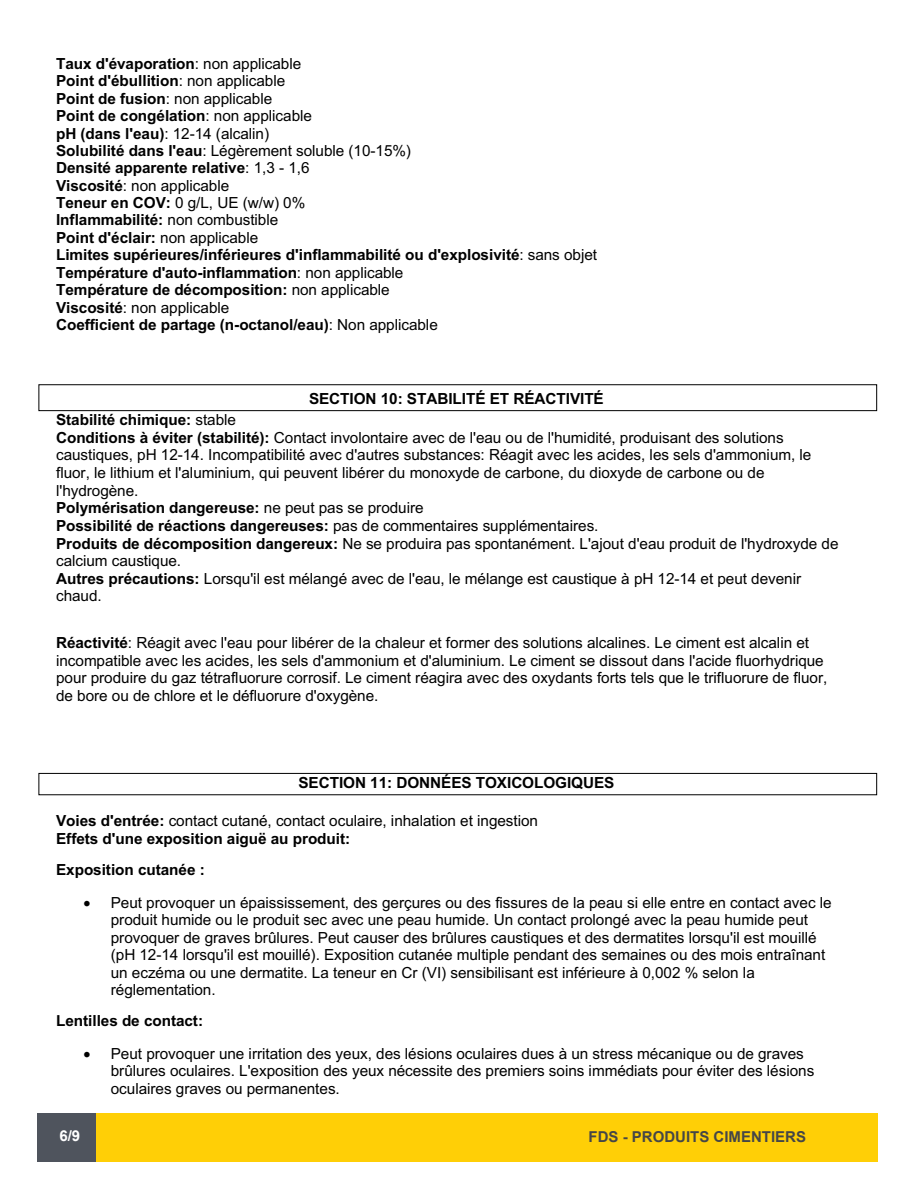
<style>
.page{position:relative;width:918px;height:1188px;background:#fff}
.page>*{position:absolute;margin:0;border:0;box-sizing:border-box;transform-origin:0 0}
.t1{font:15.3px/17.5px "Arial";letter-spacing:-.005em;color:#000}
.t2{font:700 15.3px/17.4px "Arial";letter-spacing:-.005em;color:#000}
.t3{font:700 15px "Arial";color:#454647}
.t4{font:700 15px "Arial";color:#fff}
.s1{font-weight:400}
.s2{font-weight:700}
</style>
<div class="page">
<div style="left:38px;top:1113px;width:839px;height:48px;background:#ffcf06"></div>
<div style="left:38px;top:1113px;width:58px;height:48px;background:#4f545d"></div>
<div style="left:39px;top:384px;width:838px;height:27px;border:1px solid #000"></div>
<div style="left:39px;top:773px;width:838px;height:22px;border:1px solid #000"></div>
<p class="t2" style="left:56px;top:55px;width:543px">Taux d'évaporation<span class="s1">: non applicable<br></span>Point d'ébullition<span class="s1">: non applicable<br></span>Point de fusion<span class="s1">: non applicable<br></span>Point de congélation<span class="s1">: non applicable<br></span>pH (dans l'eau)<span class="s1">: 12-14 (alcalin)<br></span>Solubilité dans l'eau<span class="s1">: Légèrement soluble (10-15%)<br></span>Densité apparente relative<span class="s1">: 1,3 - 1,6<br></span>Viscosité<span class="s1">: non applicable<br></span>Teneur en COV: <span class="s1">0 g/L, UE (w/w) 0%<br></span>Inflammabilité: <span class="s1">non combustible<br></span>Point d'éclair: <span class="s1">non applicable<br></span>Limites supérieures/inférieures d'inflammabilité ou d'explosivité<span class="s1">: sans objet </span>Température d'auto-inflammation<span class="s1">: non applicable<br></span>Température de décomposition: <span class="s1">non applicable<br></span>Viscosité<span class="s1">: non applicable<br></span>Coefficient de partage (n-octanol/eau)<span class="s1">: Non applicable</span></p>
<p class="t2" style="left:309px;top:390px;width:296px">SECTION 10: STABILITÉ ET RÉACTIVITÉ</p>
<p class="t1" style="left:56px;top:411px;width:784px"><span class="s2">Stabilité chimique:</span> stable<br><span class="s2">Conditions à éviter (stabilité):</span> Contact involontaire avec de l'eau ou de l'humidité, produisant des solutions caustiques, pH 12-14. Incompatibilité avec d'autres substances: Réagit avec les acides, les sels d'ammonium, le fluor, le lithium et l'aluminium, qui peuvent libérer du monoxyde de carbone, du dioxyde de carbone ou de l'hydrogène.<br><span class="s2">Polymérisation dangereuse:</span> ne peut pas se produire<br><span class="s2">Possibilité de réactions dangereuses:</span> pas de commentaires supplémentaires.<br><span class="s2">Produits de décomposition dangereux:</span> Ne se produira pas spontanément. L'ajout d'eau produit de l'hydroxyde de calcium caustique.<br><span class="s2">Autres précautions:</span> Lorsqu'il est mélangé avec de l'eau, le mélange est caustique à pH 12-14 et peut devenir chaud.</p>
<p class="t1" style="left:56px;top:634px;width:773px"><span class="s2">Réactivité</span>: Réagit avec l'eau pour libérer de la chaleur et former des solutions alcalines. Le ciment est alcalin et incompatible avec les acides, les sels d'ammonium et d'aluminium. Le ciment se dissout dans l'acide fluorhydrique pour produire du gaz tétrafluorure corrosif. Le ciment réagira avec des oxydants forts tels que le trifluorure de fluor, de bore ou de chlore et le défluorure d'oxygène.</p>
<p class="t2" style="left:298px;top:774px;width:317px">SECTION 11: DONNÉES TOXICOLOGIQUES</p>
<p class="t1" style="left:56px;top:812px;width:483px"><span class="s2">Voies d'entrée:</span> contact cutané, contact oculaire, inhalation et ingestion<br><span class="s2">Effets d'une exposition aiguë au produit:</span></p>
<p class="t2" style="left:56px;top:861px;width:150px">Exposition cutanée :</p>
<p class="t1" style="left:111px;top:893px;width:722px;text-indent:-27px">• Peut provoquer un épaississement, des gerçures ou des fissures de la peau si elle entre en contact avec le produit humide ou le produit sec avec une peau humide. Un contact prolongé avec la peau humide peut provoquer de graves brûlures. Peut causer des brûlures caustiques et des dermatites lorsqu'il est mouillé (pH 12-14 lorsqu'il est mouillé). Exposition cutanée multiple pendant des semaines ou des mois entraînant un eczéma ou une dermatite. La teneur en Cr (VI) sensibilisant est inférieure à 0,002 % selon la réglementation.</p>
<p class="t2" style="left:56px;top:1013px;width:149px">Lentilles de contact:</p>
<p class="t1" style="left:111px;top:1045px;width:705px;text-indent:-27px">• Peut provoquer une irritation des yeux, des lésions oculaires dues à un stress mécanique ou de graves brûlures oculaires. L'exposition des yeux nécessite des premiers soins immédiats pour éviter des lésions oculaires graves ou permanentes.</p>
<p class="t4" style="left:59px;top:1126px;width:22px">6/9</p>
<p class="t3" style="left:589px;top:1127px;width:219px">FDS - PRODUITS CIMENTIERS</p>
</div>
